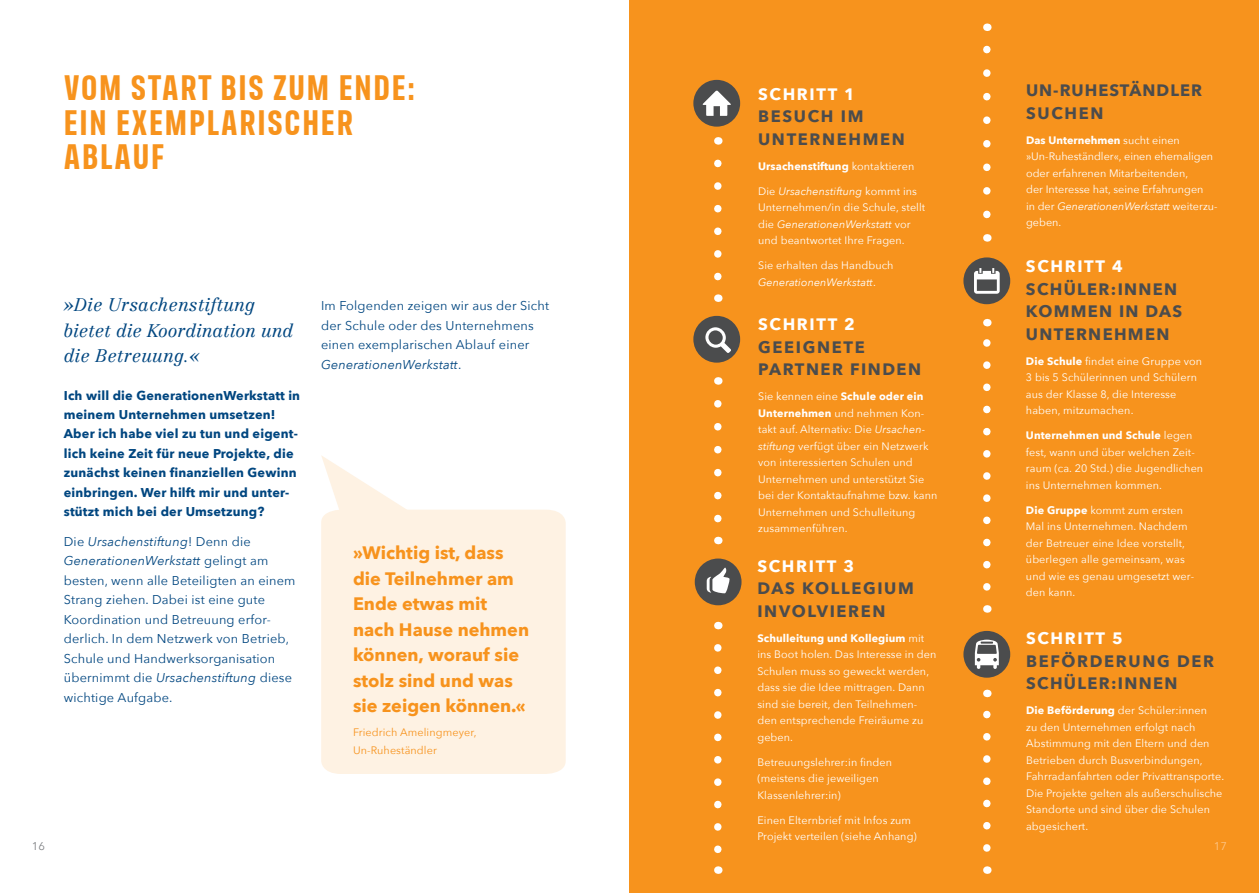
<style>
.page{position:relative;width:1259px;height:893px;background:#fff}
.page>*{position:absolute;margin:0;border:0;box-sizing:border-box;transform-origin:0 0}
.t1{font:700 36px/34.5px "FS Industrie Cd";letter-spacing:.05em;color:#f7931d}
.t2{font:700 18px/25.5px "Avenir Next";color:#f7931d}
.t3{font:italic 300 18px/25.5px "Centennial LT Std";letter-spacing:.01em;color:#004680}
.t4{font:700 16.5px/22.5px "Avenir Next";letter-spacing:.09em;color:#4b4c4d}
.t5{font:700 16.5px "Avenir Next";letter-spacing:.1em;color:#fff}
.t6{font:700 16.5px/22.5px "Avenir Next";letter-spacing:.06em;color:#4b4c4d}
.t7{font:12.75px/19.5px "Avenir Next";letter-spacing:.015em;color:#004680}
.t8{font:700 12.75px/19.5px "Avenir Next";letter-spacing:.015em;color:#004680}
.t9{font:11.25px "Avenir Next";color:#808285}
.t10{font:11.25px "Avenir Next";color:#fdc689}
.t11{font:10.8px/16.5px "Avenir Next";letter-spacing:.01em;color:#fff}
.t12{font:10.8px/18px "Avenir Next";letter-spacing:.01em;color:#f7931d}
.t13{font:700 10.8px "Avenir Next";letter-spacing:.01em;color:#fff}
.s1{font-style:italic}
.s2{font-weight:400}
.s3{font-weight:700}
</style>
<div class="page">
<div style="left:321px;top:510px;width:245px;height:264px;background:#fef2e3"></div>
<svg style="left:321px;top:455px;width:165px;height:105px"></svg>
<div style="left:629px;top:0;width:630px;height:893px;background:#f7931d"></div>
<div style="left:693px;top:316px;width:47px;height:47px;background:#4b4c4d;border-radius:50%"></div>
<svg style="left:705px;top:327px;width:26px;height:26px"></svg>
<div style="left:693px;top:80px;width:47px;height:47px;background:#4b4c4d;border-radius:50%"></div>
<svg style="left:702px;top:90px;width:29px;height:26px"></svg>
<svg style="left:714px;top:163px;width:7px;height:118px"></svg>
<svg style="left:983px;top:45px;width:7px;height:169px"></svg>
<svg style="left:983px;top:339px;width:7px;height:248px"></svg>
<svg style="left:983px;top:710px;width:7px;height:138px"></svg>
<svg style="left:714px;top:404px;width:7px;height:119px"></svg>
<svg style="left:714px;top:648px;width:7px;height:206px"></svg>
<div style="left:963px;top:257px;width:47px;height:47px;background:#4b4c4d;border-radius:50%"></div>
<svg style="left:974px;top:268px;width:25px;height:26px"></svg>
<div style="left:695px;top:558px;width:46px;height:47px;background:#4b4c4d;border-radius:50%"></div>
<svg style="left:706px;top:567px;width:23px;height:26px"></svg>
<div style="left:963px;top:631px;width:47px;height:47px;background:#4b4c4d;border-radius:50%"></div>
<svg style="left:975px;top:640px;width:24px;height:29px"></svg>
<h1 class="t1" style="left:64px;top:70px;width:353px">VOM START BIS ZUM ENDE:<br>EIN EXEMPLARISCHER<br>ABLAUF</h1>
<h2 class="t3" style="left:64px;top:292px;width:231px">»Die Ursachenstiftung bietet die Koordination und die Betreuung.«</h2>
<p class="t8" style="left:64px;top:385px;width:238px">Ich will die GenerationenWerkstatt in meinem Unternehmen umsetzen!<br>Aber ich habe viel zu tun und eigent&shy;lich keine Zeit für neue Projekte, die zunächst keinen finanziellen Gewinn einbringen. Wer hilft mir und unter&shy;stützt mich bei der Umsetzung?</p>
<p class="t7" style="left:64px;top:531px;width:233px">Die <span class="s1">Ursachenstiftung</span>! Denn die <span class="s1">GenerationenWerkstatt</span> gelingt am besten, wenn alle Beteiligten an einem Strang ziehen. Dabei ist eine gute Koordination und Betreuung erfor&shy;derlich. In dem Netzwerk von Betrieb, Schule und Handwerksorganisation übernimmt die <span class="s1">Ursachenstiftung</span> diese wichtige Aufgabe.</p>
<p class="t7" style="left:321px;top:296px;width:229px">Im Folgenden zeigen wir aus der Sicht der Schule oder des Unternehmens einen exemplarischen Ablauf einer<br><span class="s1">GenerationenWerkstatt</span>.</p>
<h2 class="t2" style="left:353px;top:540px;width:178px">»Wichtig ist, dass die Teilnehmer am<br>Ende etwas mit nach Hause nehmen können, worauf sie stolz sind und was sie zeigen können.«</h2>
<p class="t12" style="left:353px;top:723px;width:125px">Friedrich Amelingmeyer,<br>Un-Ruheständler</p>
<p class="t9" style="left:32px;top:836px;width:15px">16</p>
<h3 class="t5" style="left:758px;top:80px;width:98px">SCHRITT 1</h3>
<h3 class="t4" style="left:758px;top:105px;width:148px">BESUCH IM<br>UNTERNEHMEN</h3>
<p class="t13" style="left:758px;top:157px;width:158px">Ursachenstiftung <span class="s2">kontaktieren</span></p>
<p class="t11" style="left:758px;top:182px;width:169px">Die <span class="s1">Ursachenstiftung</span> kommt ins<br>Unternehmen/in die Schule, stellt die <span class="s1">GenerationenWerkstatt</span> vor und beantwortet Ihre Fragen.</p>
<p class="t11" style="left:758px;top:257px;width:137px">Sie erhalten das Handbuch<br><span class="s1">GenerationenWerkstatt</span>.</p>
<h3 class="t5" style="left:758px;top:310px;width:98px">SCHRITT 2</h3>
<h3 class="t4" style="left:758px;top:335px;width:164px">GEEIGNETE<br>PARTNER FINDEN</h3>
<p class="t11" style="left:758px;top:388px;width:181px">Sie kennen eine <span class="s3">Schule oder ein<br>Unternehmen</span> und nehmen Kon&shy;takt auf. Alternativ: Die <span class="s1">Ursachen&shy;stiftung</span> verfügt über ein Netzwerk von interessierten Schulen und<br>Unternehmen und unterstützt Sie bei der Kontaktaufnahme bzw. kann<br>Unternehmen und Schulleitung zusammenführen.</p>
<h3 class="t5" style="left:757px;top:552px;width:98px">SCHRITT 3</h3>
<h3 class="t4" style="left:757px;top:577px;width:158px">DAS KOLLEGIUM<br>INVOLVIEREN</h3>
<p class="t11" style="left:757px;top:629px;width:180px"><span class="s3">Schulleitung und Kollegium</span> mit ins Boot holen. Das Interesse in den<br>Schulen muss so geweckt werden, dass sie die Idee mittragen. Dann sind sie bereit, den Teilnehmen&shy;den entsprechende Freiräume zu geben.</p>
<p class="t11" style="left:757px;top:753px;width:136px">Betreuungslehrer:in finden (meistens die jeweiligen<br>Klassenlehrer:in)</p>
<p class="t11" style="left:757px;top:811px;width:161px">Einen Elternbrief mit Infos zum<br>Projekt verteilen (siehe Anhang)</p>
<h3 class="t6" style="left:1026px;top:79px;width:177px">UN-RUHESTÄNDLER<br>SUCHEN</h3>
<p class="t11" style="left:1026px;top:131px;width:193px"><span class="s3">Das Unternehmen</span> sucht einen »Un-Ruheständler«, einen ehemaligen oder erfahrenen Mitarbeitenden,<br>der Interesse hat, seine Erfahrungen<br>in der <span class="s1">GenerationenWerkstatt</span> weiterzu&shy;geben.</p>
<h3 class="t5" style="left:1026px;top:252px;width:98px">SCHRITT 4</h3>
<h3 class="t4" style="left:1026px;top:278px;width:158px">SCHÜLER:INNEN<br>KOMMEN IN DAS<br>UNTERNEHMEN</h3>
<p class="t11" style="left:1026px;top:352px;width:178px"><span class="s3">Die Schule</span> findet eine Gruppe von<br>3 bis 5 Schülerinnen und Schülern aus der Klasse 8, die Interesse haben, mitzumachen.</p>
<p class="t11" style="left:1026px;top:427px;width:179px"><span class="s3">Unternehmen und Schule</span> legen fest, wann und über welchen Zeit&shy;raum (ca. 20 Std.) die Jugendlichen ins Unternehmen kommen.</p>
<p class="t11" style="left:1026px;top:501px;width:170px"><span class="s3">Die Gruppe</span> kommt zum ersten<br>Mal ins Unternehmen. Nachdem der Betreuer eine Idee vorstellt, überlegen alle gemeinsam, was und wie es genau umgesetzt wer&shy;den kann.</p>
<h3 class="t5" style="left:1026px;top:624px;width:98px">SCHRITT 5</h3>
<h3 class="t4" style="left:1026px;top:649px;width:190px">BEFÖRDERUNG DER<br>SCHÜLER:INNEN</h3>
<p class="t11" style="left:1026px;top:702px;width:200px"><span class="s3">Die Beförderung</span> der Schüler:innen<br>zu den Unternehmen erfolgt nach Abstimmung mit den Eltern und den Betrieben durch Busverbindungen, Fahrradanfahrten oder Privattransporte.<br>Die Projekte gelten als außerschulische Standorte und sind über die Schulen abgesichert.</p>
<p class="t10" style="left:1214px;top:836px;width:15px">17</p>
</div>
